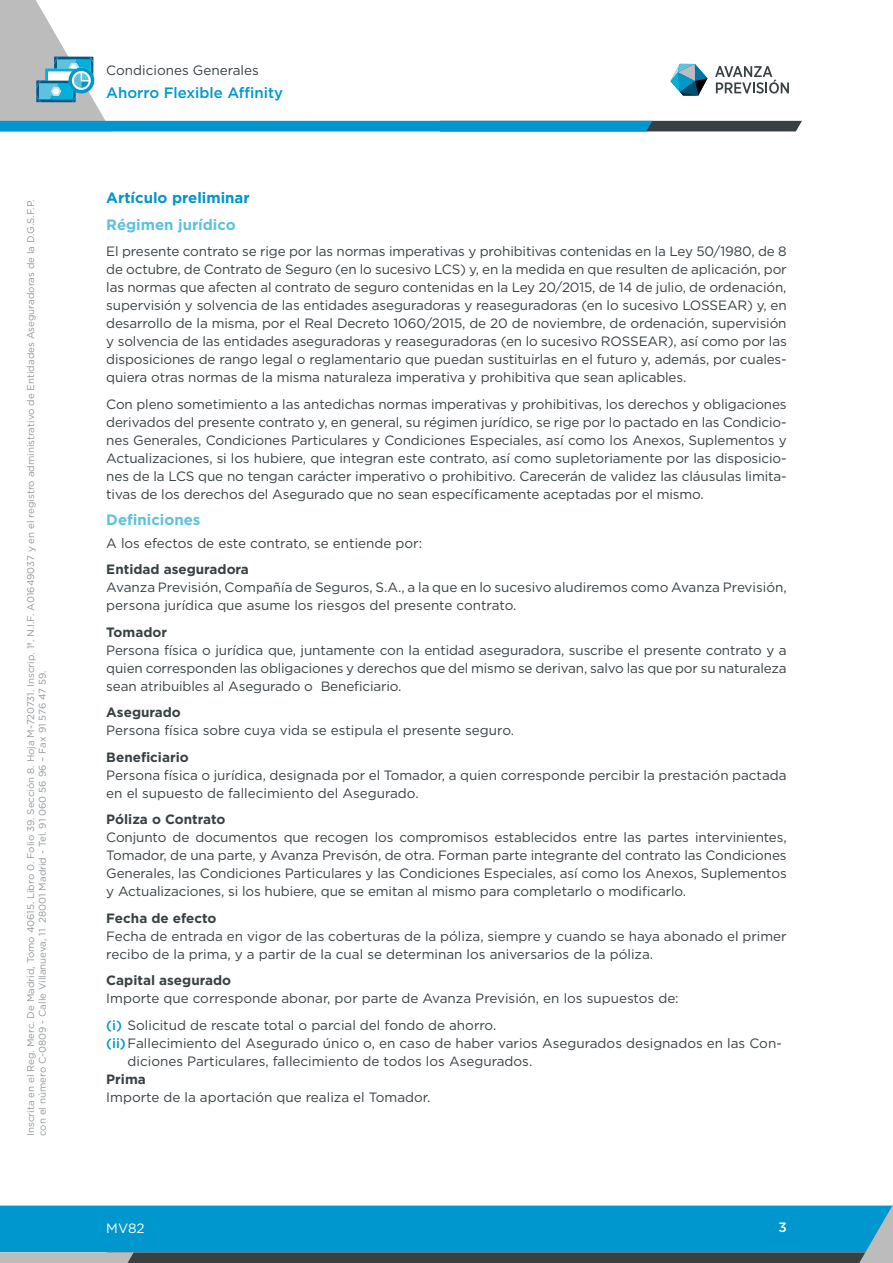
<style>
.page{position:relative;width:893px;height:1263px;background:#fff}
.page>*{position:absolute;margin:0;border:0;box-sizing:border-box;transform-origin:0 0}
.t1{font:700 15px "Gotham";color:#5ec1de}
.t2{font:500 15px "Gotham";color:#0097cc}
.t3{font:700 15px "Gotham";color:#0097ca}
.t4{font:13.5px/18px "Gotham";color:#384044}
.t5{font:700 13.5px "Gotham";color:#384044}
.t6{font:13.5px "Gotham";color:#fff}
.t7{font:500 13.5px "Gotham";color:#fff}
.t8{font:9.75px/11.7px "Gotham";color:#92979b}
.s1{font-weight:500;color:#0097ca}
</style>
<div class="page">
<svg style="left:0;top:1205px;width:893px;height:58px;background:#148db9"></svg>
<svg style="left:0;top:0;width:802px;height:131px"></svg>
<p class="t8" style="left:25px;top:1136px;width:938px;rotate:-90deg">Inscrita en el Reg. Merc. De Madrid, Tomo 40615. Libro 0. Folio 39. Sección 8. Hoja M-720731. Inscrip. 1ª. N.I.F. A01649037 y en el registro administrativo de Entidades Aseguradoras de la D.G.S.F.P. con el número C-0809 - Calle Villanueva, 11 28001 Madrid - Tel. 91 060 56 96 – Fax 91 576 47 59.</p>
<p class="t4" style="left:106px;top:61px;width:154px">Condiciones Generales</p>
<p class="t2" style="left:106px;top:83px;width:178px">Ahorro Flexible Affinity</p>
<p class="t3" style="left:106px;top:188px;width:145px">Artículo preliminar</p>
<p class="t1" style="left:106px;top:215px;width:131px">Régimen jurídico</p>
<p class="t4" style="left:106px;top:242px;width:682px;text-align:justify">El presente contrato se rige por las normas imperativas y prohibitivas contenidas en la Ley 50/1980, de 8 de octubre, de Contrato de Seguro (en lo sucesivo LCS) y, en la medida en que resulten de aplicación, por las normas que afecten al contrato de seguro contenidas en la Ley 20/2015, de 14 de julio, de ordenación, supervisión y solvencia de las entidades aseguradoras y reaseguradoras (en lo sucesivo LOSSEAR) y, en desarrollo de la misma, por el Real Decreto 1060/2015, de 20 de noviembre, de ordenación, supervisión y solvencia de las entidades aseguradoras y reaseguradoras (en lo sucesivo ROSSEAR), así como por las disposiciones de rango legal o reglamentario que puedan sustituirlas en el futuro y, además, por cuales&shy;quiera otras normas de la misma naturaleza imperativa y prohibitiva que sean aplicables.</p>
<p class="t4" style="left:106px;top:395px;width:682px;text-align:justify">Con pleno sometimiento a las antedichas normas imperativas y prohibitivas, los derechos y obligaciones derivados del presente contrato y, en general, su régimen jurídico, se rige por lo pactado en las Condicio&shy;nes Generales, Condiciones Particulares y Condiciones Especiales, así como los Anexos, Suplementos y Actualizaciones, si los hubiere, que integran este contrato, así como supletoriamente por las disposicio&shy;nes de la LCS que no tengan carácter imperativo o prohibitivo. Carecerán de validez las cláusulas limita&shy;tivas de los derechos del Asegurado que no sean específicamente aceptadas por el mismo.</p>
<p class="t1" style="left:106px;top:510px;width:96px">Definiciones</p>
<p class="t4" style="left:106px;top:534px;width:317px">A los efectos de este contrato, se entiende por:</p>
<p class="t5" style="left:106px;top:560px;width:144px">Entidad aseguradora</p>
<p class="t4" style="left:106px;top:578px;width:682px">Avanza Previsión, Compañía de Seguros, S.A., a la que en lo sucesivo aludiremos como Avanza Previsión, persona jurídica que asume los riesgos del presente contrato.</p>
<p class="t5" style="left:106px;top:623px;width:62px">Tomador</p>
<p class="t4" style="left:106px;top:641px;width:682px;text-align:justify">Persona física o jurídica que, juntamente con la entidad aseguradora, suscribe el presente contrato y a quien corresponden las obligaciones y derechos que del mismo se derivan, salvo las que por su naturaleza sean atribuibles al Asegurado o Beneficiario.</p>
<p class="t5" style="left:106px;top:703px;width:76px">Asegurado</p>
<p class="t4" style="left:106px;top:721px;width:409px">Persona física sobre cuya vida se estipula el presente seguro.</p>
<p class="t5" style="left:106px;top:748px;width:84px">Beneficiario</p>
<p class="t4" style="left:106px;top:766px;width:682px">Persona física o jurídica, designada por el Tomador, a quien corresponde percibir la prestación pactada en el supuesto de fallecimiento del Asegurado.</p>
<p class="t5" style="left:106px;top:810px;width:121px">Póliza o Contrato</p>
<p class="t4" style="left:106px;top:828px;width:682px;text-align:justify">Conjunto de documentos que recogen los compromisos establecidos entre las partes intervinientes, Tomador, de una parte, y Avanza Previsón, de otra. Forman parte integrante del contrato las Condiciones Generales, las Condiciones Particulares y las Condiciones Especiales, así como los Anexos, Suplementos y Actualizaciones, si los hubiere, que se emitan al mismo para completarlo o modificarlo.</p>
<p class="t5" style="left:106px;top:909px;width:112px">Fecha de efecto</p>
<p class="t4" style="left:106px;top:926px;width:682px">Fecha de entrada en vigor de las coberturas de la póliza, siempre y cuando se haya abonado el primer recibo de la prima, y a partir de la cual se determinan los aniversarios de la póliza.</p>
<p class="t5" style="left:106px;top:971px;width:126px">Capital asegurado</p>
<p class="t4" style="left:106px;top:985px;width:574px;line-height:26.5px">Importe que corresponde abonar, por parte de Avanza Previsión, en los supuestos de: <span class="s1">(i)</span> Solicitud de rescate total o parcial del fondo de ahorro.</p>
<p class="t4" style="left:128px;top:1033px;width:656px;text-indent:-21px"><span class="s1">(ii)</span>Fallecimiento del Asegurado único o, en caso de haber varios Asegurados designados en las Con&shy;diciones Particulares, fallecimiento de todos los Asegurados.</p>
<p class="t5" style="left:106px;top:1070px;width:41px">Prima</p>
<p class="t4" style="left:106px;top:1087px;width:326px">Importe de la aportación que realiza el Tomador.</p>
<p class="t6" style="left:106px;top:1219px;width:40px">MV82</p>
<p class="t7" style="left:778px;top:1218px;width:10px">3</p>
</div>
